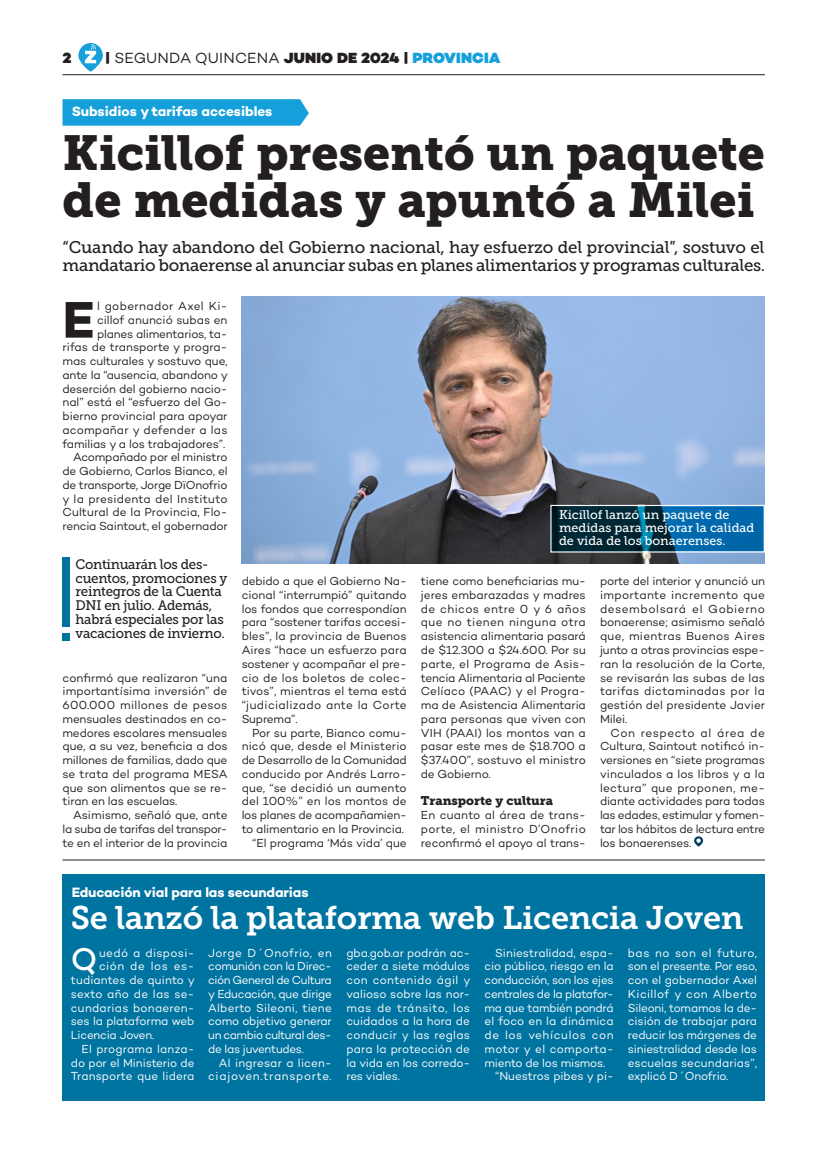
<style>
.page{position:relative;width:815px;height:1152px;background:#fff}
.page>*{position:absolute;margin:0;border:0;box-sizing:border-box;transform-origin:0 0}
.t1{font:700 52.38px "Campton";color:#231f20}
.t2{font:48.75px "Museo Slab 900";color:#231f20}
.t3{font:32.5px "Museo Slab 700";letter-spacing:-.01em;color:#fff}
.t4{font:500 32.12px "Campton";color:#fff}
.t5{font:16.88px/18.1px "Museo Slab 500";letter-spacing:-.02em;color:#231f20}
.t6{font:15px "Campton";letter-spacing:.01em;color:#231f20}
.t7{font:900 15px "Campton";color:#231f20}
.t8{font:13.75px/13.8px "Museo Slab 500";letter-spacing:-.02em;color:#231f20}
.t9{font:700 13.75px "Campton";letter-spacing:-.01em;color:#fff}
.t10{font:12.5px/13px "Museo Slab 500";color:#fff}
.t11{font:12.5px "Museo Slab 900";color:#231f20}
.t12{font:11.88px/13.8px "Campton";letter-spacing:-.01em;color:#231f20;text-align:justify}
.t13{font:11.88px/13.8px "Campton";color:#fff;text-align:justify}
.t14{font:11.88px/13.8px "Campton";letter-spacing:.03em;color:#fff;text-align:right}
.t15{font:11.88px "Campton";letter-spacing:.025em;color:#fff}
.t16{font:11.88px "Campton";letter-spacing:-.02em;color:#fff}
.t17{font:11.88px "Campton";letter-spacing:.035em;color:#fff}
.t18{font:11.88px "Campton";letter-spacing:.045em;color:#fff}
.s1{font-weight:900}
.s2{font-weight:900;color:#16a0db}
</style>
<div class="page">
<hr style="left:62px;top:74px;width:703px;height:1px;background:#231f20">
<svg style="left:78px;top:43px;width:25px;height:29px"></svg>
<hr style="left:63px;top:859px;width:702px;height:1px;background:#231f20">
<div style="left:63px;top:874px;width:702px;height:226px;background:#0074a1"></div>
<div style="left:63px;top:558px;width:7px;height:69px;background:#0074a1"></div>
<div style="left:63px;top:633px;width:7px;height:7px;background:#0074a1"></div>
<img style="left:242px;top:296px;width:523px;height:267px">
<svg style="left:550px;top:505px;width:215px;height:47px;background:#0c4f75"></svg>
<svg style="left:63px;top:99px;width:246px;height:27px;background:#1ea3dc"></svg>
<svg style="left:694px;top:836px;width:9px;height:10px"></svg>
<p class="t7" style="left:62px;top:48px;width:10px">2</p>
<p class="t6" style="left:105px;top:48px;width:397px"><span class="s1">|</span> SEGUNDA QUINCENA <span class="s1">JUNIO DE 2024 |</span> <span class="s2">PROVINCIA</span></p>
<p class="t9" style="left:72px;top:102px;width:202px">Subsidios y tarifas accesibles</p>
<p class="t2" style="left:63px;top:125px;width:704px">Kicillof presentó un paquete</p>
<p class="t2" style="left:63px;top:171px;width:694px">de medidas y apuntó a Milei</p>
<p class="t5" style="left:63px;top:238px;width:704px">“Cuando hay abandono del Gobierno nacional, hay esfuerzo del provincial”, sostuvo el mandatario bonaerense al anunciar subas en planes alimentarios y programas culturales.</p>
<p class="t1" style="left:63px;top:286px;width:33px">E</p>
<p class="t12" style="left:63px;top:299px;width:167px;text-align:right">l gobernador Axel Ki-<br>cillof anunció subas en planes alimentarios, ta-<br>rifas de transporte y progra&shy;mas culturales y sostuvo que, ante la “ausencia, abandono y deserción del gobierno nacio&shy;nal” está el “esfuerzo del Go&shy;bierno provincial para apoyar acompañar y defender a las familias y a los trabajadores”.</p>
<p class="t12" style="left:63px;top:450px;width:167px;text-indent:11px">Acompañado por el ministro de Gobierno, Carlos Bianco, el de transporte, Jorge DïOnofrio y la presidenta del Instituto Cultural de la Provincia, Flo&shy;rencia Saintout, el gobernador</p>
<p class="t10" style="left:559px;top:508px;width:197px">Kicillof lanzó un paquete de medidas para mejorar la calidad de vida de los bonaerenses.</p>
<p class="t8" style="left:76px;top:557px;width:153px">Continuarán los des&shy;cuentos, promociones y reintegros de la Cuenta<br>DNI en julio. Además, habrá especiales por las vacaciones de invierno.</p>
<p class="t12" style="left:63px;top:670px;width:167px">confirmó que realizaron “una importantísima inversión” de 600.000 millones de pesos mensuales destinados en co&shy;medores escolares mensuales que, a su vez, beneficia a dos millones de familias, dado que se trata del programa MESA que son alimentos que se re&shy;tiran en las escuelas.</p>
<p class="t12" style="left:63px;top:808px;width:167px;text-indent:11px">Asimismo, señaló que, ante la suba de tarifas del transpor&shy;te en el interior de la provincia</p>
<p class="t12" style="left:242px;top:574px;width:167px">debido a que el Gobierno Na&shy;cional “interrumpió” quitando los fondos que correspondían para “sostener tarifas accesi&shy;bles”, la provincia de Buenos Aires “hace un esfuerzo para sostener y acompañar el pre&shy;cio de los boletos de colec&shy;tivos”, mientras el tema está “judicializado ante la Corte Suprema”.</p>
<p class="t12" style="left:242px;top:725px;width:167px;text-indent:11px">Por su parte, Bianco comu&shy;nicó que, desde el Ministerio de Desarrollo de la Comunidad conducido por Andrés Larro&shy;que, “se decidió un aumento del 100%” en los montos de los planes de acompañamien&shy;to alimentario en la Provincia.</p>
<p class="t12" style="left:252px;top:835px;width:156px">“El programa ‘Más vida’ que</p>
<p class="t12" style="left:421px;top:574px;width:167px">tiene como beneficiarias mu&shy;jeres embarazadas y madres de chicos entre 0 y 6 años que no tienen ninguna otra asistencia alimentaria pasará de $12.300 a $24.600. Por su parte, el Programa de Asis&shy;tencia Alimentaria al Paciente Celíaco (PAAC) y el Progra&shy;ma de Asistencia Alimentaria para personas que viven con VIH (PAAI) los montos van a pasar este mes de $18.700 a $37.400”, sostuvo el ministro de Gobierno.</p>
<p class="t11" style="left:421px;top:793px;width:134px">Transporte y cultura</p>
<p class="t12" style="left:421px;top:808px;width:167px">En cuanto al área de trans&shy;porte, el ministro D’Onofrio reconfirmó el apoyo al trans-</p>
<p class="t12" style="left:600px;top:574px;width:167px">porte del interior y anunció un importante incremento que desembolsará el Gobierno bonaerense; asimismo señaló que, mientras Buenos Aires junto a otras provincias espe&shy;ran la resolución de la Corte, se revisarán las subas de las tarifas dictaminadas por la gestión del presidente Javier Milei.</p>
<p class="t12" style="left:600px;top:725px;width:167px;text-indent:11px">Con respecto al área de Cultura, Saintout notificó in&shy;versiones en “siete programas vinculados a los libros y a la lectura” que proponen, me&shy;diante actividades para todas las edades, estimular y fomen&shy;tar los hábitos de lectura entre los bonaerenses.</p>
<p class="t9" style="left:72px;top:883px;width:238px">Educación vial para las secundarias</p>
<p class="t3" style="left:71px;top:899px;width:674px">Se lanzó la plataforma web Licencia Joven</p>
<p class="t13" style="left:208px;top:945px;width:125px">Jorge D´Onofrio, en comunión con la Direc&shy;ción General de Cultura y Educación, que dirige Alberto Sileoni, tiene como objetivo generar un cambio cultural des&shy;de las juventudes.</p>
<p class="t14" style="left:208px;top:1055px;width:125px">Al ingresar a licen&shy;ciajoven.transporte.</p>
<p class="t13" style="left:628px;top:945px;width:131px">bas no son el futuro, son el presente. Por eso, con el gobernador Axel Kicillof y con Alberto Sileoni, tomamos la de&shy;cisión de trabajar para reducir los márgenes de siniestralidad desde las escuelas secundarias”, explicó D´Onofrio.</p>
<p class="t4" style="left:71px;top:939px;width:28px">Q</p>
<p class="t17" style="left:99px;top:945px;width:97px">uedó a disposi-</p>
<p class="t13" style="left:346px;top:945px;width:125px">gba.gob.ar podrán ac&shy;ceder a siete módulos con contenido ágil y valioso sobre las nor&shy;mas de tránsito, los cuidados a la hora de conducir y las reglas para la protección de la vida en los corredo&shy;res viales.</p>
<p class="t13" style="left:485px;top:945px;width:131px;text-indent:11px">Siniestralidad, espa&shy;cio público, riesgo en la conducción, son los ejes centrales de la platafor&shy;ma que también pondrá el foco en la dinámica de los vehículos con motor y el comporta&shy;miento de los mismos.</p>
<p class="t18" style="left:99px;top:959px;width:97px">ción de los es-</p>
<p class="t13" style="left:71px;top:973px;width:126px">tudiantes de quinto y</p>
<p class="t15" style="left:71px;top:986px;width:125px">sexto año de las se-</p>
<p class="t15" style="left:71px;top:1000px;width:125px">cundarias bonaeren-</p>
<p class="t13" style="left:71px;top:1014px;width:125px">ses la plataforma web</p>
<p class="t16" style="left:71px;top:1027px;width:85px">Licencia Joven.</p>
<p class="t13" style="left:71px;top:1041px;width:125px;text-indent:11px">El programa lanza&shy;do por el Ministerio de Transporte que lidera</p>
<p class="t13" style="left:495px;top:1069px;width:120px">“Nuestros pibes y pi-</p>
</div>
